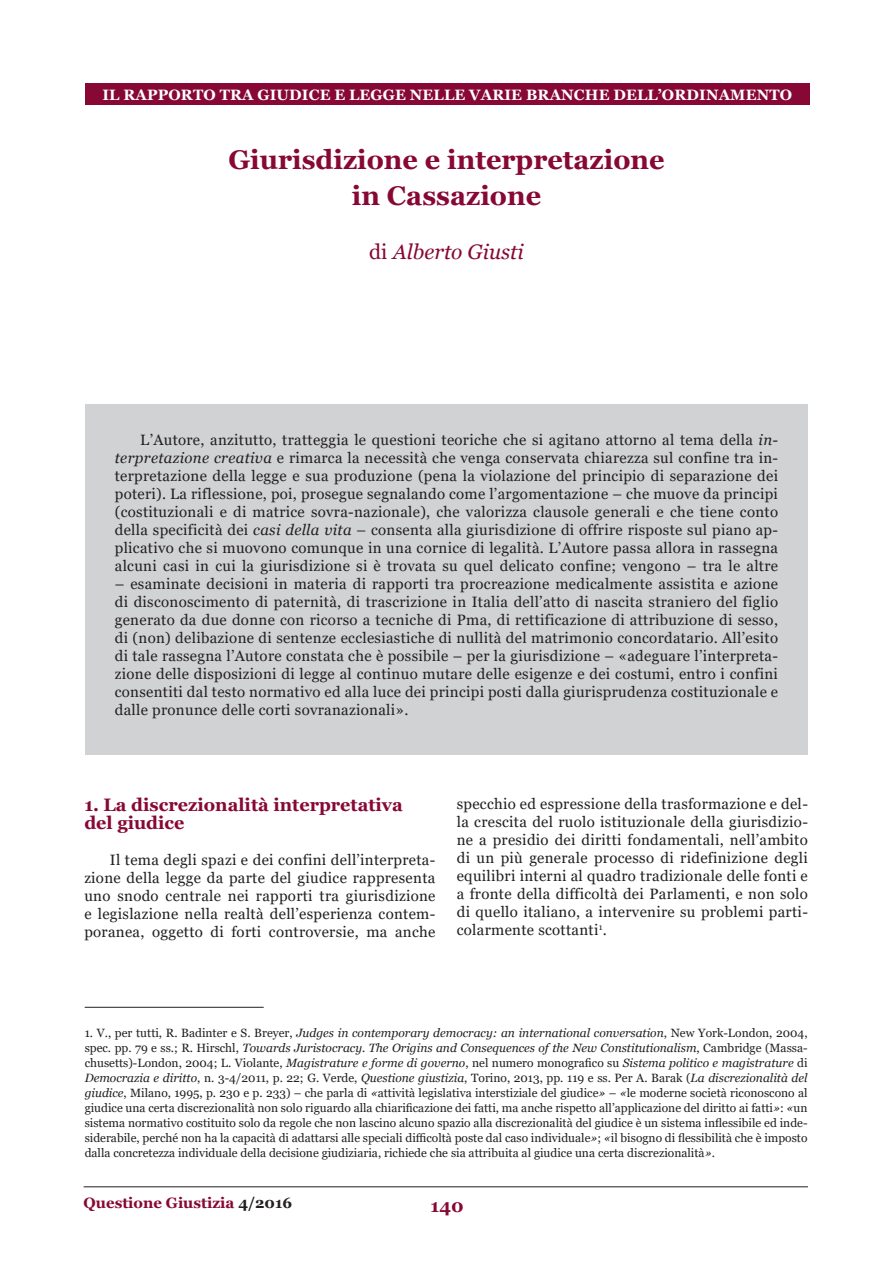
<style>
.page{position:relative;width:893px;height:1263px;background:#fff}
.page>*{position:absolute;margin:0;border:0;box-sizing:border-box;transform-origin:0 0}
.titolo{font:700 27px/36px "Georgia";color:#870835;text-align:center}
.titolo-2{font:italic 21px "Georgia";color:#870835}
.sottotitolo1{font:700 18px/18px "Georgia";color:#870835}
.sottotitolo2{font:15px/18px "Georgia";letter-spacing:.02em;color:#231f20;text-align:justify}
.t1{font:700 15px "Georgia";letter-spacing:.01em;color:#fff}
.t2{font:700 15px "Georgia";color:#870835}
.nota{font:12px/15px "Georgia";color:#231f20;text-align:justify}
.s1{font-style:normal}
.s2{font-style:italic}
.s3{color:#231f20}
</style>
<div class="page">
<hr style="left:84px;top:1186px;width:724px;height:1px;background:#231f20">
<div style="left:85px;top:83px;width:724px;height:22px;background:#870835"></div>
<hr style="left:85px;top:1007px;width:179px;height:1px;background:#231f20">
<div style="left:85px;top:404px;width:723px;height:351px;background:#d1d2d4"></div>
<p class="t1" style="left:102px;top:85px;width:691px">IL RAPPORTO TRA GIUDICE E LEGGE NELLE VARIE BRANCHE DELL’ORDINAMENTO</p>
<p class="titolo" style="left:228px;top:142px;width:438px">Giurisdizione e interpretazione in Cassazione</p>
<p class="titolo-2" style="left:369px;top:239px;width:156px"><span class="s1">di</span> Alberto Giusti</p>
<p class="sottotitolo2" style="left:115px;top:431px;width:665px;text-indent:26px">L’Autore, anzitutto, tratteggia le questioni teoriche che si agitano attorno al tema della <span class="s2">in&shy;terpretazione creativa</span> e rimarca la necessità che venga conservata chiarezza sul confine tra in&shy;terpretazione della legge e sua produzione (pena la violazione del principio di separazione dei poteri). La riflessione, poi, prosegue segnalando come l’argomentazione – che muove da principi (costituzionali e di matrice sovra-nazionale), che valorizza clausole generali e che tiene conto della specificità dei <span class="s2">casi della vita</span> – consenta alla giurisdizione di offrire risposte sul piano ap&shy;plicativo che si muovono comunque in una cornice di legalità. L’Autore passa allora in rassegna alcuni casi in cui la giurisdizione si è trovata su quel delicato confine; vengono – tra le altre</p>
<p class="sottotitolo2" style="left:115px;top:575px;width:665px">– esaminate decisioni in materia di rapporti tra procreazione medicalmente assistita e azione di disconoscimento di paternità, di trascrizione in Italia dell’atto di nascita straniero del figlio generato da due donne con ricorso a tecniche di Pma, di rettificazione di attribuzione di sesso, di (non) delibazione di sentenze ecclesiastiche di nullità del matrimonio concordatario. All’esito di tale rassegna l’Autore constata che è possibile – per la giurisdizione – «adeguare l’interpreta&shy;zione delle disposizioni di legge al continuo mutare delle esigenze e dei costumi, entro i confini consentiti dal testo normativo ed alla luce dei principi posti dalla giurisprudenza costituzionale e dalle pronunce delle corti sovranazionali».</p>
<p class="sottotitolo1" style="left:84px;top:796px;width:320px">1. La discrezionalità interpretativa del giudice</p>
<p class="sottotitolo2" style="left:84px;top:851px;width:353px;text-indent:26px">Il tema degli spazi e dei confini dell’interpreta&shy;zione della legge da parte del giudice rappresenta uno snodo centrale nei rapporti tra giurisdizione e legislazione nella realtà dell’esperienza contem&shy;poranea, oggetto di forti controversie, ma anche</p>
<p class="sottotitolo2" style="left:457px;top:795px;width:353px">specchio ed espressione della trasformazione e del&shy;la crescita del ruolo istituzionale della giurisdizio&shy;ne a presidio dei diritti fondamentali, nell’ambito di un più generale processo di ridefinizione degli equilibri interni al quadro tradizionale delle fonti e a fronte della difficoltà dei Parlamenti, e non solo di quello italiano, a intervenire su problemi parti&shy;colarmente scottanti<sup>1</sup>.</p>
<p class="nota" style="left:85px;top:1026px;width:724px">1. V., per tutti, R. Badinter e S. Breyer, <span class="s2">Judges in contemporary democracy: an international conversation</span>, New York-London, 2004, spec. pp. 79 e ss.; R. Hirschl, <span class="s2">Towards Juristocracy. The Origins and Consequences of the New Constitutionalism</span>, Cambridge (Massa&shy;chusetts)-London, 2004; L. Violante, <span class="s2">Magistrature e forme di governo</span>, nel numero monografico su <span class="s2">Sistema politico e magistrature</span> di <span class="s2">Democrazia e diritto</span>, n. 3-4/2011, p. 22; G. Verde, <span class="s2">Questione giustizia</span>, Torino, 2013, pp. 119 e ss. Per A. Barak (<span class="s2">La discrezionalità del giudice</span>, Milano, 1995, p. 230 e p. 233) – che parla di <span class="s2">«</span>attività legislativa interstiziale del giudice<span class="s2">»</span> – <span class="s2">«</span>le moderne società riconoscono al giudice una certa discrezionalità non solo riguardo alla chiarificazione dei fatti, ma anche rispetto all’applicazione del diritto ai fatti<span class="s2">»</span>: <span class="s2">«</span>un sistema normativo costituito solo da regole che non lascino alcuno spazio alla discrezionalità del giudice è un sistema inflessibile ed inde&shy;siderabile, perché non ha la capacità di adattarsi alle speciali difficoltà poste dal caso individuale<span class="s2">»</span>; <span class="s2">«</span>il bisogno di flessibilità che è imposto dalla concretezza individuale della decisione giudiziaria, richiede che sia attribuita al giudice una certa discrezionalità<span class="s2">»</span>.</p>
<p class="t2" style="left:84px;top:1193px;width:210px">Questione Giustizia <span class="s3">4/2016</span></p>
<p class="sottotitolo1" style="left:431px;top:1196px;width:35px">140</p>
</div>
